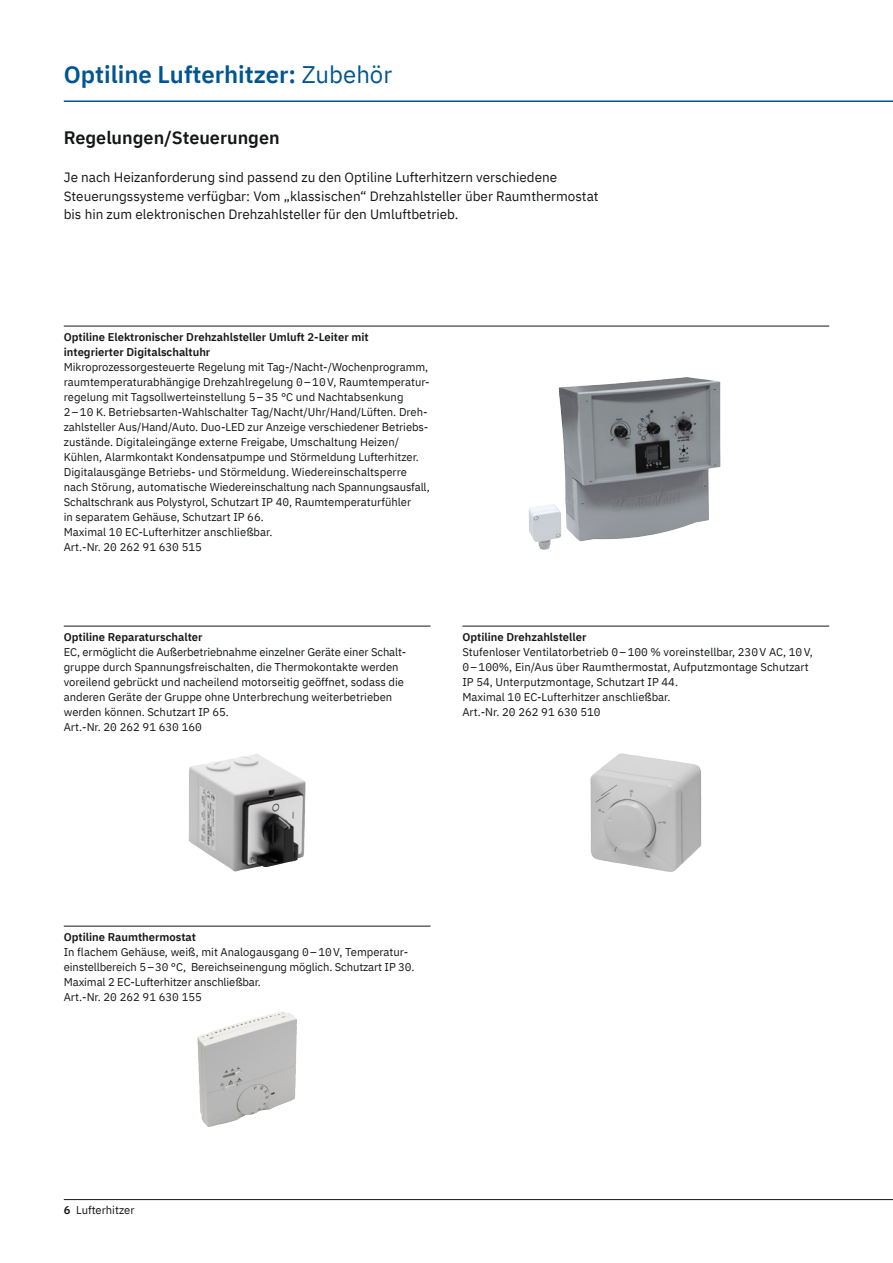
<style>
.page{position:relative;width:893px;height:1263px;background:#fff}
.page>*{position:absolute;margin:0;border:0;box-sizing:border-box;transform-origin:0 0}
.t1{font:600 24px "IBM Plex Sans";color:#005691}
.t2{font:600 18px "IBM Plex Sans";color:#151616}
.t3{font:13.5px/18.8px "IBM Plex Sans";color:#151616}
.t4{font:11.25px/15px "IBM Plex Sans";color:#151616}
.t5{font:600 11.25px/15px "IBM Plex Sans";color:#151616}
.s1{font-weight:400}
.s2{font-weight:600}
</style>
<div class="page">
<hr style="left:64px;top:1199px;width:829px;height:1px;background:#151616">
<hr style="left:64px;top:100px;width:829px;height:2px;background:#005691">
<hr style="left:64px;top:326px;width:765px;height:1px;background:#151616">
<img style="left:559px;top:377px;width:150px;height:164px">
<hr style="left:64px;top:626px;width:367px;height:1px;background:#151616">
<img style="left:189px;top:754px;width:117px;height:118px">
<img style="left:590px;top:753px;width:112px;height:119px">
<hr style="left:462px;top:626px;width:367px;height:1px;background:#151616">
<img style="left:197px;top:1011px;width:100px;height:116px">
<hr style="left:64px;top:926px;width:367px;height:1px;background:#151616">
<h1 class="t1" style="left:64px;top:55px;width:330px">Optiline Lufterhitzer: <span class="s1">Zubehör</span></h1>
<h2 class="t2" style="left:64px;top:124px;width:217px">Regelungen/Steuerungen</h2>
<p class="t3" style="left:64px;top:167px;width:536px">Je nach Heizanforderung sind passend zu den Optiline Lufterhitzern verschiedene<br>Steuerungssysteme verfügbar: Vom „klassischen“ Drehzahlsteller über Raumthermostat bis hin zum elektronischen Drehzahlsteller für den Umluftbetrieb.</p>
<p class="t5" style="left:64px;top:329px;width:306px">Optiline Elektronischer Drehzahlsteller Umluft 2-Leiter mit integrierter Digitalschaltuhr</p>
<p class="t4" style="left:64px;top:359px;width:367px">Mikroprozessorgesteuerte Regelung mit Tag-/Nacht-/Wochenprogramm, raumtemperaturabhängige Drehzahlregelung 0–10V, Raumtemperatur&shy;regelung mit Tagsollwerteinstellung 5–35 °C und Nachtabsenkung 2–10 K. Betriebsarten-Wahlschalter Tag/Nacht/Uhr/Hand/Lüften. Dreh&shy;zahlsteller Aus/Hand/Auto. Duo-LED zur Anzeige verschiedener Betriebs&shy;zustände. Digitaleingänge externe Freigabe, Umschaltung Heizen/ Kühlen, Alarmkontakt Kondensatpumpe und Störmeldung Lufterhitzer.<br>Digitalausgänge Betriebs- und Störmeldung. Wiedereinschaltsperre nach Störung, automatische Wiedereinschaltung nach Spannungsausfall, Schaltschrank aus Polystyrol, Schutzart IP 40, Raumtemperaturfühler<br>in separatem Gehäuse, Schutzart IP 66.<br>Maximal 10 EC-Lufterhitzer anschließbar.<br>Art.-Nr. 20 262 91 630 515</p>
<p class="t5" style="left:64px;top:629px;width:140px">Optiline Reparaturschalter</p>
<p class="t4" style="left:64px;top:644px;width:344px">EC, ermöglicht die Außerbetriebnahme einzelner Geräte einer Schalt&shy;gruppe durch Spannungsfreischalten, die Thermokontakte werden voreilend gebrückt und nacheilend motorseitig geöffnet, sodass die anderen Geräte der Gruppe ohne Unterbrechung weiterbetrieben werden können. Schutzart IP 65.<br>Art.-Nr. 20 262 91 630 160</p>
<p class="t5" style="left:462px;top:629px;width:126px">Optiline Drehzahlsteller</p>
<p class="t4" style="left:462px;top:644px;width:352px">Stufenloser Ventilatorbetrieb 0–100 % voreinstellbar, 230V AC, 10V, 0–100%, Ein/Aus über Raumthermostat, Aufputzmontage Schutzart IP 54, Unterputzmontage, Schutzart IP 44.<br>Maximal 10 EC-Lufterhitzer anschließbar.<br>Art.-Nr. 20 262 91 630 510</p>
<p class="t5" style="left:64px;top:929px;width:134px">Optiline Raumthermostat</p>
<p class="t4" style="left:64px;top:944px;width:352px">In flachem Gehäuse, weiß, mit Analogausgang 0–10V, Temperatur&shy;einstellbereich 5–30 °C, Bereichseinengung möglich. Schutzart IP 30.<br>Maximal 2 EC-Lufterhitzer anschließbar.<br>Art.-Nr. 20 262 91 630 155</p>
<p class="t4" style="left:64px;top:1202px;width:72px"><span class="s2">6</span> Lufterhitzer</p>
</div>
